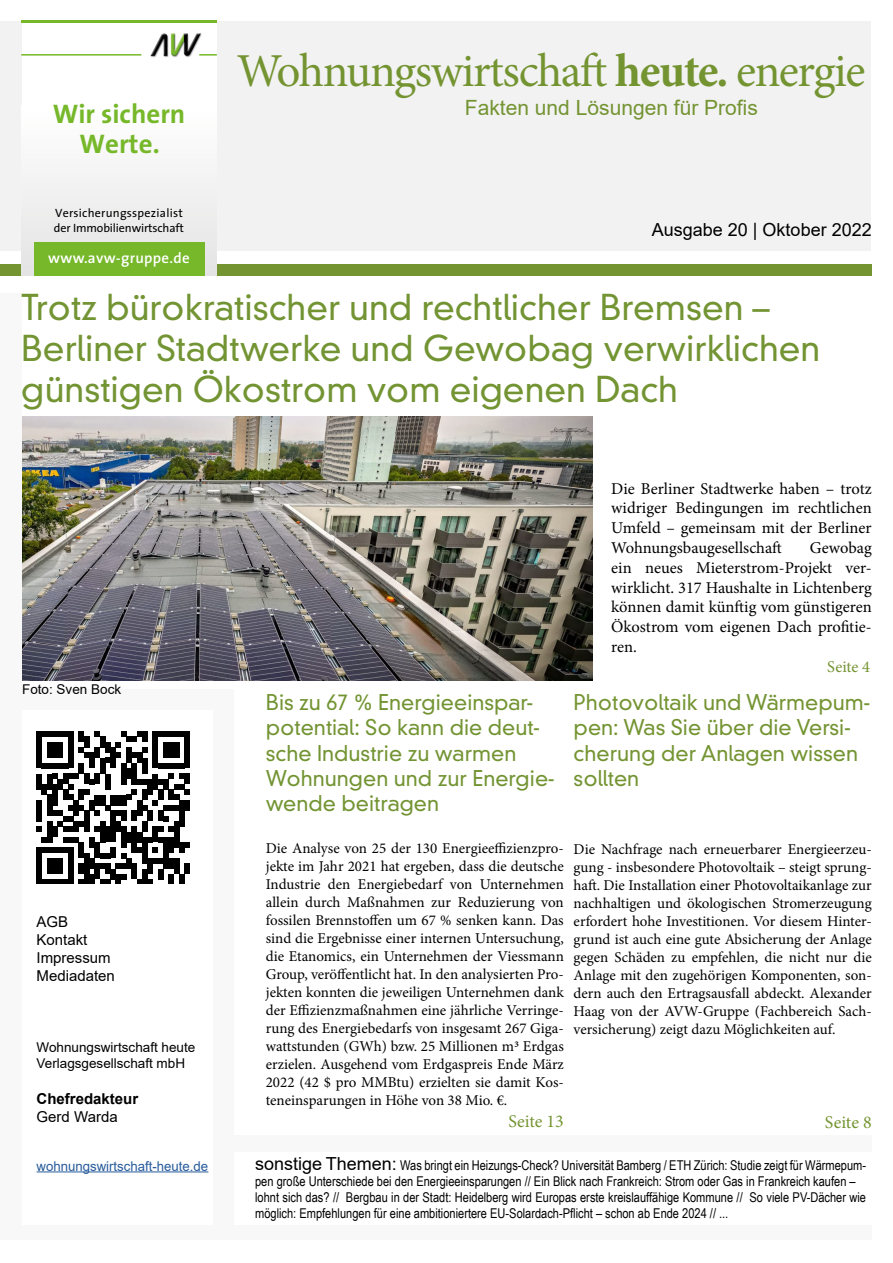
<style>
.page{position:relative;width:893px;height:1263px;background:#fff}
.page>*{position:absolute;margin:0;border:0;box-sizing:border-box;transform-origin:0 0}
.t1{font:47.25px "Minion Pro";letter-spacing:-.03em;color:#749432}
.t2{font:300 34.5px/41.4px "DIN Neuzeit Grotesk Std";color:#739433}
.t3{font:700 27px/30.5px "The Sans";color:#76b82a;text-align:center}
.t4{font:300 21px/25.2px "DIN Neuzeit Grotesk Std";color:#739433}
.t5{font:300 21px/25.2px "DIN Neuzeit Grotesk Std";color:#749432}
.t6{font:21px "Arial";color:#749432}
.t7{font:18px "Arial";color:#000}
.t8{font:18px "Minion Pro";color:#749432}
.t9{font:16.5px/19.8px "Minion Pro";color:#000;text-align:justify}
.t10{font:16.5px "Minion Pro";letter-spacing:-.005em;color:#749432}
.t11{font:15px/18px "Minion Pro";color:#000;text-align:justify}
.t12{font:15px/18px "Arial";color:#000}
.t13{font:600 15px "The Sans";letter-spacing:.02em;color:#fff}
.t14{font:700 15px "Arial";color:#000}
.t15{font:13.5px/16.2px "Arial Narrow";color:#000}
.t16{font:13.5px/16.2px "Arial";color:#000}
.t17{font:13.5px "Arial";color:#275b9b}
.t18{font:12px/15px "The Sans";letter-spacing:.02em;color:#000}
.s1{font-weight:700}
.s2{font-family:"Arial";font-size:18px}
</style>
<div class="page">
<div style="left:0;top:293px;width:872px;height:946px;background:#f2f2f2"></div>
<div style="left:0;top:264px;width:872px;height:12px;background:#749432"></div>
<div style="left:0;top:21px;width:871px;height:230px;background:#f2f2f2"></div>
<div style="left:22px;top:20px;width:195px;height:256px;background:#fff"></div>
<div style="left:21px;top:105px;width:196px;height:171px;background:#f4f4f4"></div>
<hr style="left:21px;top:20px;width:196px;height:3px;background:#76b82a">
<div style="left:34px;top:242px;width:170px;height:33px;background:#76b82a"></div>
<img style="left:141px;top:33px;width:61px;height:25px">
<hr style="left:21px;top:54px;width:120px;height:2px;background:#76b82a">
<svg style="left:199px;top:54px;width:18px;height:2px"></svg>
<div style="left:22px;top:710px;width:191px;height:515px;background:#fff"></div>
<hr style="left:37px;top:1171px;width:171px;height:1px;background:#275b9b">
<div style="left:22px;top:293px;width:233px;height:395px;background:#fff"></div>
<div style="left:235px;top:293px;width:637px;height:842px;background:#fff"></div>
<div style="left:235px;top:1152px;width:637px;height:73px;background:#fff"></div>
<div style="left:36px;top:731px;width:6px;height:11px;background:#000"></div>
<div style="left:36px;top:742px;width:6px;height:10px;background:#000"></div>
<div style="left:36px;top:752px;width:6px;height:16px;background:#000"></div>
<div style="left:36px;top:848px;width:6px;height:36px;background:#000"></div>
<div style="left:47px;top:742px;width:5px;height:10px;background:#000"></div>
<div style="left:47px;top:858px;width:5px;height:16px;background:#000"></div>
<div style="left:52px;top:742px;width:6px;height:10px;background:#000"></div>
<div style="left:52px;top:858px;width:6px;height:16px;background:#000"></div>
<div style="left:58px;top:742px;width:5px;height:10px;background:#000"></div>
<div style="left:58px;top:858px;width:5px;height:16px;background:#000"></div>
<svg style="left:42px;top:731px;width:26px;height:6px"></svg>
<svg style="left:42px;top:752px;width:26px;height:16px"></svg>
<svg style="left:42px;top:848px;width:26px;height:5px"></svg>
<svg style="left:42px;top:879px;width:26px;height:5px"></svg>
<div style="left:68px;top:731px;width:5px;height:11px;background:#000"></div>
<div style="left:68px;top:742px;width:5px;height:10px;background:#000"></div>
<div style="left:68px;top:752px;width:5px;height:16px;background:#000"></div>
<div style="left:68px;top:848px;width:5px;height:36px;background:#000"></div>
<div style="left:79px;top:731px;width:5px;height:11px;background:#000"></div>
<div style="left:79px;top:763px;width:5px;height:11px;background:#000"></div>
<div style="left:79px;top:842px;width:5px;height:16px;background:#000"></div>
<div style="left:79px;top:863px;width:5px;height:11px;background:#000"></div>
<svg style="left:79px;top:879px;width:5px;height:5px"></svg>
<svg style="left:79px;top:737px;width:10px;height:21px"></svg>
<div style="left:84px;top:853px;width:5px;height:31px;background:#000"></div>
<div style="left:89px;top:752px;width:6px;height:16px;background:#000"></div>
<div style="left:89px;top:837px;width:6px;height:11px;background:#000"></div>
<div style="left:89px;top:858px;width:6px;height:11px;background:#000"></div>
<div style="left:89px;top:874px;width:6px;height:10px;background:#000"></div>
<div style="left:95px;top:842px;width:5px;height:16px;background:#000"></div>
<div style="left:95px;top:863px;width:5px;height:16px;background:#000"></div>
<div style="left:100px;top:758px;width:5px;height:16px;background:#000"></div>
<svg style="left:36px;top:774px;width:74px;height:68px"></svg>
<div style="left:105px;top:826px;width:5px;height:16px;background:#000"></div>
<svg style="left:100px;top:853px;width:10px;height:16px"></svg>
<div style="left:105px;top:863px;width:5px;height:11px;background:#000"></div>
<svg style="left:100px;top:879px;width:10px;height:5px"></svg>
<div style="left:110px;top:752px;width:6px;height:16px;background:#000"></div>
<div style="left:110px;top:795px;width:6px;height:10px;background:#000"></div>
<div style="left:110px;top:811px;width:6px;height:31px;background:#000"></div>
<div style="left:110px;top:848px;width:6px;height:10px;background:#000"></div>
<div style="left:110px;top:869px;width:6px;height:10px;background:#000"></div>
<div style="left:121px;top:763px;width:5px;height:21px;background:#000"></div>
<div style="left:126px;top:768px;width:6px;height:11px;background:#000"></div>
<div style="left:132px;top:763px;width:5px;height:21px;background:#000"></div>
<svg style="left:95px;top:731px;width:52px;height:32px"></svg>
<div style="left:142px;top:758px;width:5px;height:16px;background:#000"></div>
<div style="left:153px;top:731px;width:5px;height:11px;background:#000"></div>
<div style="left:153px;top:742px;width:5px;height:10px;background:#000"></div>
<div style="left:153px;top:752px;width:5px;height:16px;background:#000"></div>
<div style="left:163px;top:742px;width:6px;height:10px;background:#000"></div>
<div style="left:169px;top:742px;width:5px;height:10px;background:#000"></div>
<div style="left:174px;top:742px;width:5px;height:10px;background:#000"></div>
<svg style="left:158px;top:731px;width:26px;height:6px"></svg>
<svg style="left:158px;top:752px;width:26px;height:16px"></svg>
<div style="left:184px;top:731px;width:6px;height:11px;background:#000"></div>
<div style="left:184px;top:742px;width:6px;height:10px;background:#000"></div>
<div style="left:184px;top:752px;width:6px;height:16px;background:#000"></div>
<svg style="left:116px;top:774px;width:74px;height:110px"></svg>
<div style="left:184px;top:863px;width:6px;height:11px;background:#000"></div>
<img style="left:22px;top:417px;width:570px;height:263px">
<h3 class="t3" style="left:53px;top:97px;width:134px">Wir sichern<br>Werte.</h3>
<p class="t18" style="left:54px;top:205px;width:132px">Versicherungsspezialist der Immobilienwirtschaft</p>
<p class="t13" style="left:48px;top:246px;width:143px">www.avw-gruppe.de</p>
<h1 class="t1" style="left:237px;top:39px;width:630px">Wohnungswirtschaft <span class="s1">heute.</span> energie</h1>
<h3 class="t6" style="left:465px;top:93px;width:294px">Fakten und Lösungen für Profis</h3>
<p class="t7" style="left:652px;top:218px;width:221px">Ausgabe 20 | Oktober 2022</p>
<h2 class="t2" style="left:21px;top:287px;width:801px">Trotz bürokratischer und rechtlicher Bremsen –<br>Berliner Stadtwerke und Gewobag verwirklichen günstigen Ökostrom vom eigenen Dach</h2>
<p class="t9" style="left:611px;top:478px;width:262px">Die Berliner Stadtwerke haben – trotz widriger Bedingungen im rechtlichen Umfeld – gemeinsam mit der Berliner Wohnungsbaugesellschaft</p>
<p class="t9" style="left:611px;top:538px;width:262px;text-indent:199px">Gewobag ein neues Mieterstrom-Projekt ver&shy;wirklicht. 317 Haushalte in Lichtenberg können damit künftig vom günstigeren Ökostrom vom eigenen Dach profitie&shy;ren.</p>
<p class="t10" style="left:827px;top:655px;width:44px">Seite 4</p>
<h3 class="t5" style="left:574px;top:690px;width:298px">Photovoltaik und Wärmepum&shy;pen: Was Sie über die Versi&shy;cherung der Anlagen wissen sollten</h3>
<p class="t16" style="left:22px;top:681px;width:101px">Foto: Sven Bock</p>
<h3 class="t4" style="left:266px;top:690px;width:290px">Bis zu 67 % Energieeinspar&shy;potential: So kann die deut&shy;sche Industrie zu warmen<br>Wohnungen und zur Energie&shy;wende beitragen</h3>
<p class="t11" style="left:266px;top:839px;width:300px">Die Analyse von 25 der 130 Energieeffizienzpro&shy;jekte im Jahr 2021 hat ergeben, dass die deutsche Industrie den Energiebedarf von Unternehmen allein durch Maßnahmen zur Reduzierung von fossilen Brennstoffen um 67 % senken kann. Das sind die Ergebnisse einer internen Untersuchung, die Etanomics, ein Unternehmen der Viessmann Group, veröffentlicht hat. In den analysierten Pro&shy;jekten konnten die jeweiligen Unternehmen dank der Effizienzmaßnahmen eine jährliche Verringe&shy;rung des Energiebedarfs von insgesamt 267 Giga&shy;wattstunden (GWh) bzw. 25 Millionen m3 Erdgas erzielen. Ausgehend vom Erdgaspreis Ende März 2022 (42 $ pro MMBtu) erzielten sie damit Kos&shy;teneinsparungen in Höhe von 38 Mio. €.</p>
<p class="t8" style="left:508px;top:1109px;width:57px">Seite 13</p>
<p class="t11" style="left:574px;top:840px;width:300px">Die Nachfrage nach erneuerbarer Energieerzeu&shy;gung - insbesondere Photovoltaik – steigt sprung&shy;haft. Die Installation einer Photovoltaikanlage zur nachhaltigen und ökologischen Stromerzeugung erfordert hohe Investitionen. Vor diesem Hinter&shy;grund ist auch eine gute Absicherung der Anlage gegen Schäden zu empfehlen, die nicht nur die Anlage mit den zugehörigen Komponenten, son&shy;dern auch den Ertragsausfall abdeckt. Alexander Haag von der AVW-Gruppe (Fachbereich Sach&shy;versicherung) zeigt dazu Möglichkeiten auf.</p>
<p class="t12" style="left:37px;top:913px;width:80px">AGB<br>Kontakt<br>Impressum<br>Mediadaten</p>
<p class="t16" style="left:37px;top:1039px;width:160px">Wohnungswirtschaft heute<br>Verlagsgesellschaft mbH</p>
<p class="t14" style="left:37px;top:1088px;width:103px">Chefredakteur</p>
<p class="t12" style="left:37px;top:1107px;width:83px">Gerd Warda</p>
<p class="t17" style="left:37px;top:1156px;width:173px">wohnungswirtschaft-heute.de</p>
<p class="t15" style="left:255px;top:1156px;width:612px"><span class="s2">sonstige Themen:</span> Was bringt ein Heizungs-Check? Universität Bamberg / ETH Zürich: Studie zeigt für Wärmepum&shy;pen große Unterschiede bei den Energieeinsparungen // Ein Blick nach Frankreich: Strom oder Gas in Frankreich kaufen – lohnt sich das? // Bergbau in der Stadt: Heidelberg wird Europas erste kreislauffähige Kommune // So viele PV-Dächer wie möglich: Empfehlungen für eine ambitioniertere EU-Solardach-Pflicht – schon ab Ende 2024 // ...</p>
<p class="t8" style="left:825px;top:1110px;width:48px">Seite 8</p>
</div>
